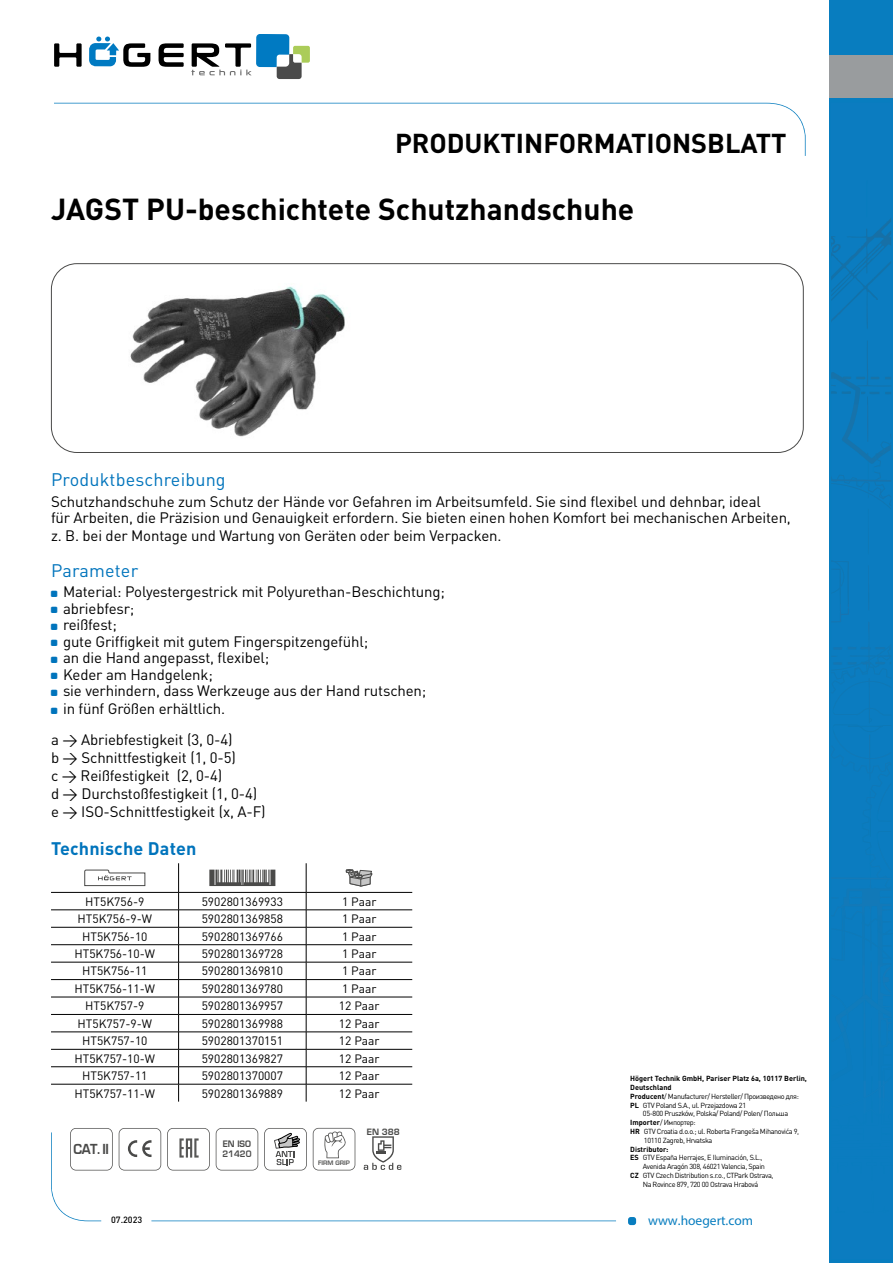
<style>
.page{position:relative;width:893px;height:1263px;background:#fff}
.page>*{position:absolute;margin:0;border:0;box-sizing:border-box;transform-origin:0 0}
.t1{font:700 30px "DIN Pro";color:#000}
.t2{font:700 27px "DIN Pro";color:#000}
.t3{font:18px "DIN Pro";letter-spacing:.01em;color:#0074bc}
.t4{font:700 18px "DIN Pro";letter-spacing:.01em;color:#0074bc}
.t5{font:15px/16.5px "DIN Pro";letter-spacing:-.01em;color:#000}
.t6{font:13.5px "Myriad Pro";color:#087dbf}
.t7{font:700 13.5px "Euromode";color:#4a4a49;scale:.93 1}
.t8{font:12px "DIN Pro";color:#000}
.t9{font:500 9px "DIN Pro";color:#000}
.t10{font:700 8.7px/10.5px "Euromode";color:#4a4a49;scale:.95 1}
.t11{font:700 8.55px "Euromode";color:#4a4a49}
.t12{font:7.35px "DIN Pro";letter-spacing:-.05em;color:#000}
.t13{font:700 7.35px "DIN Pro";color:#000}
.t14{font:700 6px "Euromode";color:#575756}
.s1{font-weight:700}
</style>
<div class="page">
<svg style="left:54px;top:43px;width:28px;height:24px"></svg>
<svg style="left:159px;top:43px;width:25px;height:24px"></svg>
<svg style="left:89px;top:37px;width:61px;height:30px"></svg>
<svg style="left:191px;top:34px;width:119px;height:45px"></svg>
<svg style="left:54px;top:103px;width:752px;height:53px"></svg>
<div style="left:628px;top:1217px;width:8px;height:8px;background:#087dbf;border-radius:3px"></div>
<svg style="left:51px;top:1132px;width:565px;height:89px"></svg>
<div style="left:830px;top:0;width:63px;height:1263px;background:#087dbf"></div>
<img style="left:831px;top:273px;width:50px;height:56px">
<img style="left:867px;top:222px;width:24px;height:44px">
<img style="left:831px;top:222px;width:56px;height:42px">
<svg style="left:831px;top:341px;width:60px;height:565px"></svg>
<img style="left:863px;top:906px;width:28px;height:76px">
<img style="left:831px;top:877px;width:60px;height:2px">
<img style="left:848px;top:647px;width:43px;height:3px">
<div style="left:830px;top:56px;width:63px;height:42px;background:#999c9e"></div>
<div style="left:51px;top:263px;width:753px;height:190px;border:1px solid #4a4a49;border-radius:26px"></div>
<hr style="left:51px;top:892px;width:128px;height:1px;background:#000">
<hr style="left:179px;top:892px;width:127px;height:1px;background:#000">
<hr style="left:306px;top:892px;width:106px;height:1px;background:#000">
<hr style="left:51px;top:909px;width:128px;height:1px;background:#000">
<hr style="left:179px;top:909px;width:127px;height:1px;background:#000">
<hr style="left:306px;top:909px;width:106px;height:1px;background:#000">
<hr style="left:51px;top:927px;width:128px;height:1px;background:#000">
<hr style="left:179px;top:927px;width:127px;height:1px;background:#000">
<hr style="left:306px;top:927px;width:106px;height:1px;background:#000">
<hr style="left:51px;top:944px;width:128px;height:1px;background:#000">
<hr style="left:179px;top:944px;width:127px;height:1px;background:#000">
<hr style="left:306px;top:944px;width:106px;height:1px;background:#000">
<hr style="left:51px;top:962px;width:128px;height:1px;background:#000">
<hr style="left:179px;top:962px;width:127px;height:1px;background:#000">
<hr style="left:306px;top:962px;width:106px;height:1px;background:#000">
<hr style="left:51px;top:979px;width:128px;height:1px;background:#000">
<hr style="left:179px;top:979px;width:127px;height:1px;background:#000">
<hr style="left:306px;top:979px;width:106px;height:1px;background:#000">
<hr style="left:51px;top:997px;width:128px;height:1px;background:#000">
<hr style="left:179px;top:997px;width:127px;height:1px;background:#000">
<hr style="left:306px;top:997px;width:106px;height:1px;background:#000">
<hr style="left:51px;top:1014px;width:128px;height:1px;background:#000">
<hr style="left:179px;top:1014px;width:127px;height:1px;background:#000">
<hr style="left:306px;top:1014px;width:106px;height:1px;background:#000">
<hr style="left:51px;top:1032px;width:128px;height:1px;background:#000">
<hr style="left:179px;top:1032px;width:127px;height:1px;background:#000">
<hr style="left:306px;top:1032px;width:106px;height:1px;background:#000">
<hr style="left:51px;top:1049px;width:128px;height:1px;background:#000">
<hr style="left:179px;top:1049px;width:127px;height:1px;background:#000">
<hr style="left:306px;top:1049px;width:106px;height:1px;background:#000">
<hr style="left:51px;top:1066px;width:128px;height:1px;background:#000">
<hr style="left:179px;top:1066px;width:127px;height:1px;background:#000">
<hr style="left:306px;top:1066px;width:106px;height:1px;background:#000">
<hr style="left:51px;top:1084px;width:128px;height:1px;background:#000">
<hr style="left:179px;top:1084px;width:127px;height:1px;background:#000">
<svg style="left:178px;top:863px;width:1px;height:238px"></svg>
<hr style="left:306px;top:1084px;width:106px;height:1px;background:#000">
<svg style="left:306px;top:863px;width:1px;height:238px"></svg>
<svg style="left:84px;top:870px;width:61px;height:16px"></svg>
<svg style="left:209px;top:870px;width:66px;height:16px"></svg>
<svg style="left:346px;top:869px;width:26px;height:17px"></svg>
<img style="left:130px;top:286px;width:215px;height:151px">
<svg style="left:70px;top:1128px;width:43px;height:42px"></svg>
<svg style="left:119px;top:1128px;width:42px;height:42px"></svg>
<svg style="left:167px;top:1128px;width:43px;height:42px"></svg>
<svg style="left:216px;top:1128px;width:42px;height:42px"></svg>
<svg style="left:264px;top:1128px;width:43px;height:42px"></svg>
<svg style="left:313px;top:1128px;width:42px;height:42px"></svg>
<svg style="left:364px;top:1136px;width:37px;height:34px"></svg>
<h2 class="t2" style="left:395px;top:121px;width:393px">PRODUKTINFORMATIONSBLATT</h2>
<h1 class="t1" style="left:51px;top:184px;width:585px">JAGST PU-beschichtete Schutzhandschuhe</h1>
<p class="t3" style="left:51px;top:467px;width:176px">Produktbeschreibung</p>
<p class="t5" style="left:51px;top:493px;width:741px">Schutzhandschuhe zum Schutz der Hände vor Gefahren im Arbeitsumfeld. Sie sind flexibel und dehnbar, ideal<br>für Arbeiten, die Präzision und Genauigkeit erfordern. Sie bieten einen hohen Komfort bei mechanischen Arbeiten,</p>
<p class="t5" style="left:51px;top:527px;width:452px">z. B. bei der Montage und Wartung von Geräten oder beim Verpacken.</p>
<p class="t3" style="left:51px;top:558px;width:89px">Parameter</p>
<p class="t5" style="left:63px;top:583px;width:383px">Material: Polyestergestrick mit Polyurethan-Beschichtung; abriebfesr;<br>reißfest;<br>gute Griffigkeit mit gutem Fingerspitzengefühl;<br>an die Hand angepasst, flexibel;<br>Keder am Handgelenk;<br>sie verhindern, dass Werkzeuge aus der Hand rutschen;</p>
<p class="t5" style="left:51px;top:693px;width:183px;line-height:30.8px;text-align:center">in fünf Größen erhältlich.<br>a → Abriebfestigkeit (3, 0-4)</p>
<p class="t5" style="left:51px;top:748px;width:216px;line-height:18px">b → Schnittfestigkeit (1, 0-5)<br>c → Reißfestigkeit (2, 0-4)<br>d → Durchstoßfestigkeit (1, 0-4) e → ISO-Schnittfestigkeit (x, A-F)</p>
<p class="t4" style="left:51px;top:833px;width:147px">Technische Daten</p>
<p class="t8" style="left:85px;top:893px;width:61px">HT5K756-9</p>
<p class="t8" style="left:202px;top:893px;width:83px">5902801369933</p>
<p class="t8" style="left:342px;top:893px;width:36px">1 Paar</p>
<p class="t8" style="left:78px;top:911px;width:76px">HT5K756-9-W</p>
<p class="t8" style="left:202px;top:911px;width:83px">5902801369858</p>
<p class="t8" style="left:342px;top:911px;width:36px">1 Paar</p>
<p class="t8" style="left:82px;top:928px;width:67px">HT5K756-10</p>
<p class="t8" style="left:202px;top:928px;width:83px">5902801369766</p>
<p class="t8" style="left:342px;top:928px;width:36px">1 Paar</p>
<p class="t8" style="left:74px;top:945px;width:82px">HT5K756-10-W</p>
<p class="t8" style="left:202px;top:945px;width:83px">5902801369728</p>
<p class="t8" style="left:342px;top:945px;width:36px">1 Paar</p>
<p class="t8" style="left:82px;top:963px;width:67px">HT5K756-11</p>
<p class="t8" style="left:202px;top:963px;width:83px">5902801369810</p>
<p class="t8" style="left:342px;top:963px;width:36px">1 Paar</p>
<p class="t8" style="left:74px;top:980px;width:82px">HT5K756-11-W</p>
<p class="t8" style="left:202px;top:980px;width:83px">5902801369780</p>
<p class="t8" style="left:342px;top:980px;width:36px">1 Paar</p>
<p class="t8" style="left:85px;top:998px;width:61px">HT5K757-9</p>
<p class="t8" style="left:202px;top:998px;width:83px">5902801369957</p>
<p class="t8" style="left:339px;top:998px;width:42px">12 Paar</p>
<p class="t8" style="left:78px;top:1015px;width:76px">HT5K757-9-W</p>
<p class="t8" style="left:202px;top:1015px;width:83px">5902801369988</p>
<p class="t8" style="left:339px;top:1015px;width:42px">12 Paar</p>
<p class="t8" style="left:82px;top:1033px;width:67px">HT5K757-10</p>
<p class="t8" style="left:202px;top:1033px;width:83px">5902801370151</p>
<p class="t8" style="left:339px;top:1033px;width:42px">12 Paar</p>
<p class="t8" style="left:74px;top:1050px;width:82px">HT5K757-10-W</p>
<p class="t8" style="left:202px;top:1050px;width:83px">5902801369827</p>
<p class="t8" style="left:339px;top:1050px;width:42px">12 Paar</p>
<p class="t8" style="left:82px;top:1067px;width:67px">HT5K757-11</p>
<p class="t8" style="left:202px;top:1067px;width:83px">5902801370007</p>
<p class="t8" style="left:339px;top:1067px;width:42px">12 Paar</p>
<p class="t8" style="left:74px;top:1085px;width:82px">HT5K757-11-W</p>
<p class="t8" style="left:202px;top:1085px;width:83px">5902801369889</p>
<p class="t8" style="left:339px;top:1085px;width:42px">12 Paar</p>
<p class="t7" style="left:74px;top:1141px;width:39px">CAT. II</p>
<p class="t10" style="left:222px;top:1138px;width:32px">EN ISO<br>21420</p>
<p class="t14" style="left:318px;top:1159px;width:33px">FIRM GRIP</p>
<p class="t11" style="left:367px;top:1126px;width:34px">EN 388</p>
<p class="t13" style="left:630px;top:1072px;width:178px">Högert Technik GmbH, Pariser Platz 6a, 10117 Berlin,</p>
<p class="t13" style="left:630px;top:1081px;width:43px">Deutschland</p>
<p class="t12" style="left:630px;top:1091px;width:170px"><span class="s1">Producent</span>/ Manufacturer/ Hersteller/ Произведено для:</p>
<p class="t12" style="left:630px;top:1100px;width:117px"><span class="s1">PL</span> GTV Poland S.A., ul. Przejazdowa 21</p>
<p class="t12" style="left:643px;top:1109px;width:147px">05-800 Pruszków, Polska/ Poland/ Polen/ Польша</p>
<p class="t12" style="left:630px;top:1117px;width:67px"><span class="s1">Importer</span>/ Импортер:</p>
<p class="t12" style="left:630px;top:1126px;width:171px"><span class="s1">HR</span> GTV Croatia d.o.o.; ul. Roberta Frangeša Mihanovića 9,</p>
<p class="t12" style="left:644px;top:1135px;width:70px">10110 Zagreb, Hrvatska</p>
<p class="t13" style="left:630px;top:1143px;width:40px">Distributor:</p>
<p class="t12" style="left:630px;top:1153px;width:134px"><span class="s1">ES</span> GTV España Herrajes, E Iluminación, S.L.,</p>
<p class="t12" style="left:643px;top:1161px;width:124px">Avenida Aragón 308, 46021 Valencia, Spain</p>
<p class="t12" style="left:630px;top:1170px;width:145px"><span class="s1">CZ</span> GTV Czech Distribution s.r.o., CTPark Ostrava,</p>
<p class="t12" style="left:643px;top:1179px;width:117px">Na Rovince 879, 720 00 Ostrava Hrabová</p>
<p class="t9" style="left:111px;top:1213px;width:33px">07.2023</p>
<p class="t6" style="left:648px;top:1212px;width:107px">www.hoegert.com</p>
</div>
